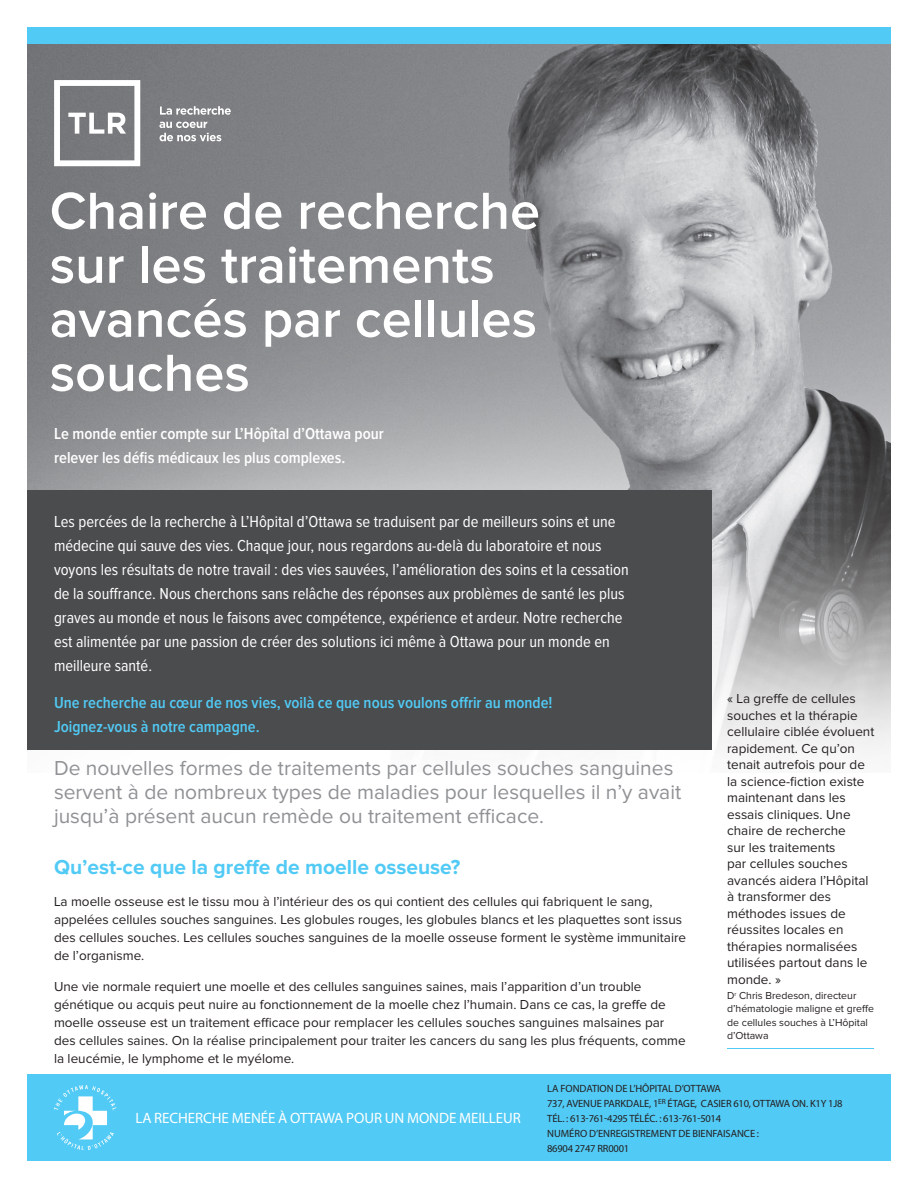
<style>
.page{position:relative;width:918px;height:1188px;background:#fff}
.page>*{position:absolute;margin:0;border:0;box-sizing:border-box;transform-origin:0 0}
.Body{font:600 54px/54px "Proxima Nova";color:#fff}
.t1{font:21px/24px "Proxima Nova";color:#8f9194}
.t2{font:700 21px "Proxima Nova";color:#51caf5}
.Body-2{font:16.5px/24px "Proxima Nova Cond";color:#fff}
.Body-3{font:600 16.5px/24px "Proxima Nova Cond";color:#51caf5}
.t3{font:600 16.5px/24px "Proxima Nova Cond";color:#fff}
.t4{font:15px "Myriad Pro";letter-spacing:-.005em;color:#fff}
.Body2{font:13.5px/18px "Proxima Nova";color:#231f20}
.sub{font:13.5px/16.5px "Proxima Nova";color:#231f20}
.t5{font:10.5px/15px "Myriad Pro";letter-spacing:-.005em;color:#231f20}
.sub-2{font:10.5px/13.5px "Proxima Nova";color:#231f20}
</style>
<div class="page">
<div style="left:27px;top:1074px;width:864px;height:87px;background:#51caf5"></div>
<svg style="left:54px;top:1085px;width:62px;height:65px"></svg>
<img style="left:27px;top:43px;width:864px;height:711px">
<div style="left:27px;top:490px;width:684px;height:260px;background:#4b4c4d"></div>
<div style="left:27px;top:27px;width:864px;height:16px;background:#51caf5"></div>
<hr style="left:727px;top:1048px;width:147px;height:1px;background:#51caf5">
<svg style="left:54px;top:80px;width:86px;height:86px"></svg>
<svg style="left:159px;top:122px;width:62px;height:19px"></svg>
<svg style="left:160px;top:106px;width:71px;height:9px"></svg>
<p class="Body" style="left:50px;top:186px;width:492px">Chaire de recherche sur les traitements avancés par cellules souches</p>
<p class="t3" style="left:54px;top:422px;width:331px">Le monde entier compte sur L’Hôpîtal d’Ottawa pour relever les défis médicaux les plus complexes.</p>
<p class="Body-2" style="left:54px;top:510px;width:576px">Les percées de la recherche à L’Hôpital d’Ottawa se traduisent par de meilleurs soins et une médecine qui sauve des vies. Chaque jour, nous regardons au-delà du laboratoire et nous voyons les résultats de notre travail : des vies sauvées, l’amélioration des soins et la cessation de la souffrance. Nous cherchons sans relâche des réponses aux problèmes de santé les plus graves au monde et nous le faisons avec compétence, expérience et ardeur. Notre recherche est alimentée par une passion de créer des solutions ici même à Ottawa pour un monde en meilleure santé.</p>
<p class="Body-3" style="left:54px;top:692px;width:500px">Une recherche au cœur de nos vies, voilà ce que nous voulons offrir au monde!<br>Joignez-vous à notre campagne.</p>
<p class="t1" style="left:54px;top:757px;width:629px">De nouvelles formes de traitements par cellules souches sanguines servent à de nombreux types de maladies pour lesquelles il n’y avait jusqu’à présent aucun remède ou traitement efficace.</p>
<p class="t2" style="left:54px;top:858px;width:408px">Qu’est-ce que la greffe de moelle osseuse?</p>
<p class="Body2" style="left:54px;top:893px;width:634px">La moelle osseuse est le tissu mou à l’intérieur des os qui contient des cellules qui fabriquent le sang, appelées cellules souches sanguines. Les globules rouges, les globules blancs et les plaquettes sont issus des cellules souches. Les cellules souches sanguines de la moelle osseuse forment le système immunitaire de l’organisme.</p>
<p class="Body2" style="left:54px;top:978px;width:633px">Une vie normale requiert une moelle et des cellules sanguines saines, mais l’apparition d’un trouble génétique ou acquis peut nuire au fonctionnement de la moelle chez l’humain. Dans ce cas, la greffe de moelle osseuse est un traitement efficace pour remplacer les cellules souches sanguines malsaines par des cellules saines. On la réalise principalement pour traiter les cancers du sang les plus fréquents, comme la leucémie, le lymphome et le myélome.</p>
<p class="sub" style="left:727px;top:691px;width:149px">« La greffe de cellules souches et la thérapie cellulaire ciblée évoluent rapidement. Ce qu’on tenait autrefois pour de la science-fiction existe maintenant dans les essais cliniques. Une chaire de recherche<br>sur les traitements<br>par cellules souches avancés aidera l’Hôpital à transformer des méthodes issues de réussites locales en thérapies normalisées utilisées partout dans le monde. »</p>
<p class="sub-2" style="left:727px;top:989px;width:148px">D<sup>r</sup> Chris Bredeson, directeur d’hématologie maligne et greffe de cellules souches à L’Hôpital d’Ottawa</p>
<p class="t4" style="left:135px;top:1109px;width:387px">LA RECHERCHE MENÉE À OTTAWA POUR UN MONDE MEILLEUR</p>
<p class="t5" style="left:547px;top:1080px;width:297px">LA FONDATION DE L’HÔPITAL D’OTTAWA<br>737, AVENUE PARKDALE, 1<sup>ER</sup> ÉTAGE, CASIER 610, OTTAWA ON. K1Y 1J8<br>TÉL. : 613-761-4295 TÉLÉC. : 613-761-5014<br>NUMÉRO D’ENREGISTREMENT DE BIENFAISANCE :<br>86904 2747 RR0001</p>
<p class="t5" style="left:567px;top:1080px;width:291px">THE O TAWA HOSPITAL FOUNDATION<br>737 PARKDALE AV NUE – 1ST FLOOR, BOX 610, OTT WA ON. K Y 1J8<br>TEL: 613-761-4295 FAX: 613-761-5014<br>WWW.OHFOUNDATION.CA</p>
</div>
